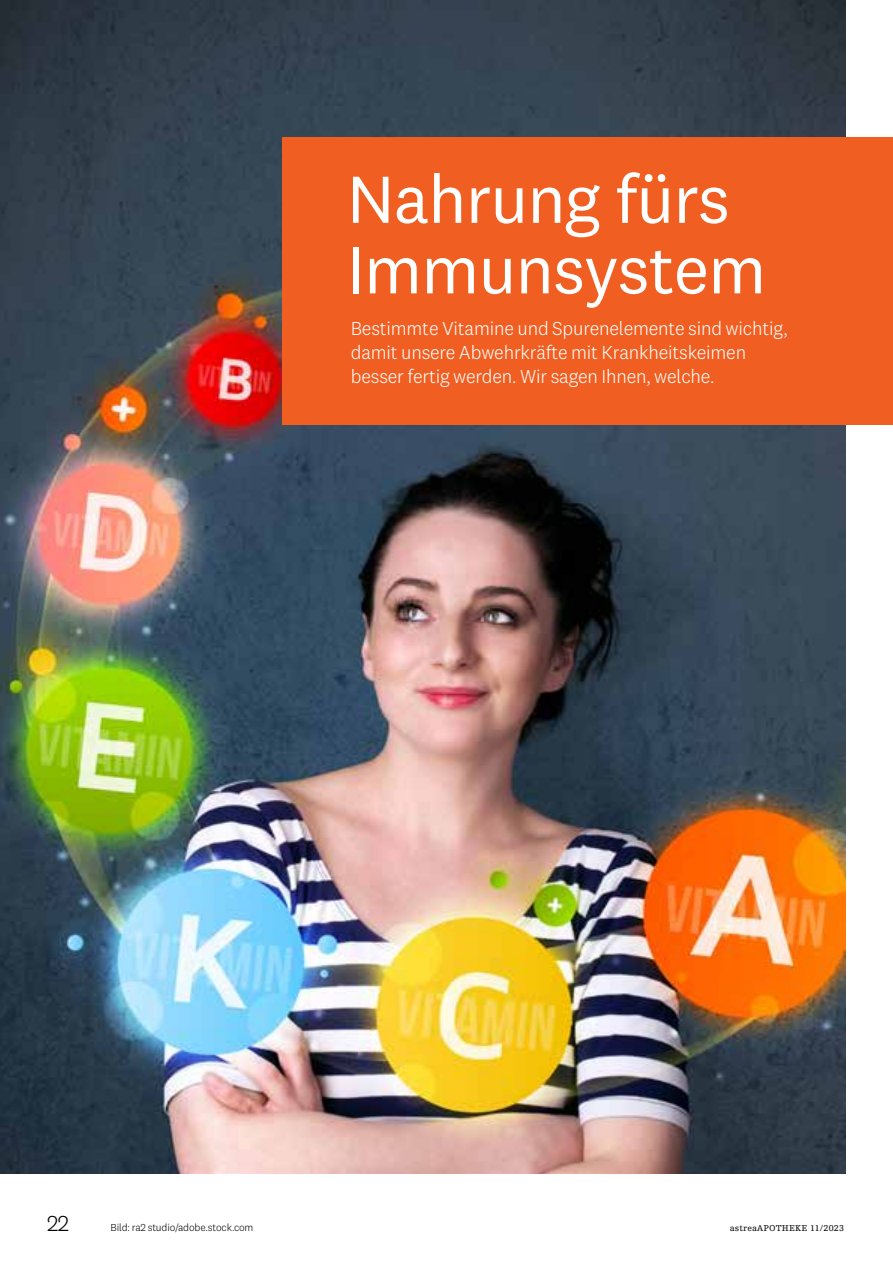
<style>
.page{position:relative;width:893px;height:1263px;background:#fff}
.page>*{position:absolute;margin:0;border:0;box-sizing:border-box;transform-origin:0 0}
.t1{font:69px/70.5px "National 2";letter-spacing:-.02em;color:#fff}
.t2{font:300 22.5px "National 2";color:#000}
.t3{font:300 19.5px/24px "National 2";letter-spacing:-.01em;color:#fff}
.t4{font:300 10.5px "National 2";letter-spacing:-.015em;color:#000}
.t5{font:9px "Egyptienne FLT Std";letter-spacing:.02em;color:#000}
</style>
<div class="page">
<img style="left:0;top:0;width:845px;height:1173px">
<div style="left:283px;top:137px;width:610px;height:287px;background:#f05f21"></div>
<h1 class="t1" style="left:347px;top:163px;width:421px">Nahrung fürs<br>Immunsystem</h1>
<p class="t3" style="left:351px;top:317px;width:438px">Bestimmte Vitamine und Spurenelemente sind wichtig, damit unsere Abwehrkräfte mit Krankheitskeimen besser fertig werden. Wir sagen Ihnen, welche.</p>
<p class="t2" style="left:47px;top:1211px;width:24px">22</p>
<p class="t4" style="left:111px;top:1222px;width:144px">Bild: ra2 studio/adobe.stock.com</p>
<p class="t5" style="left:730px;top:1223px;width:116px">astreaAPOTHEKE 11/2023</p>
</div>
